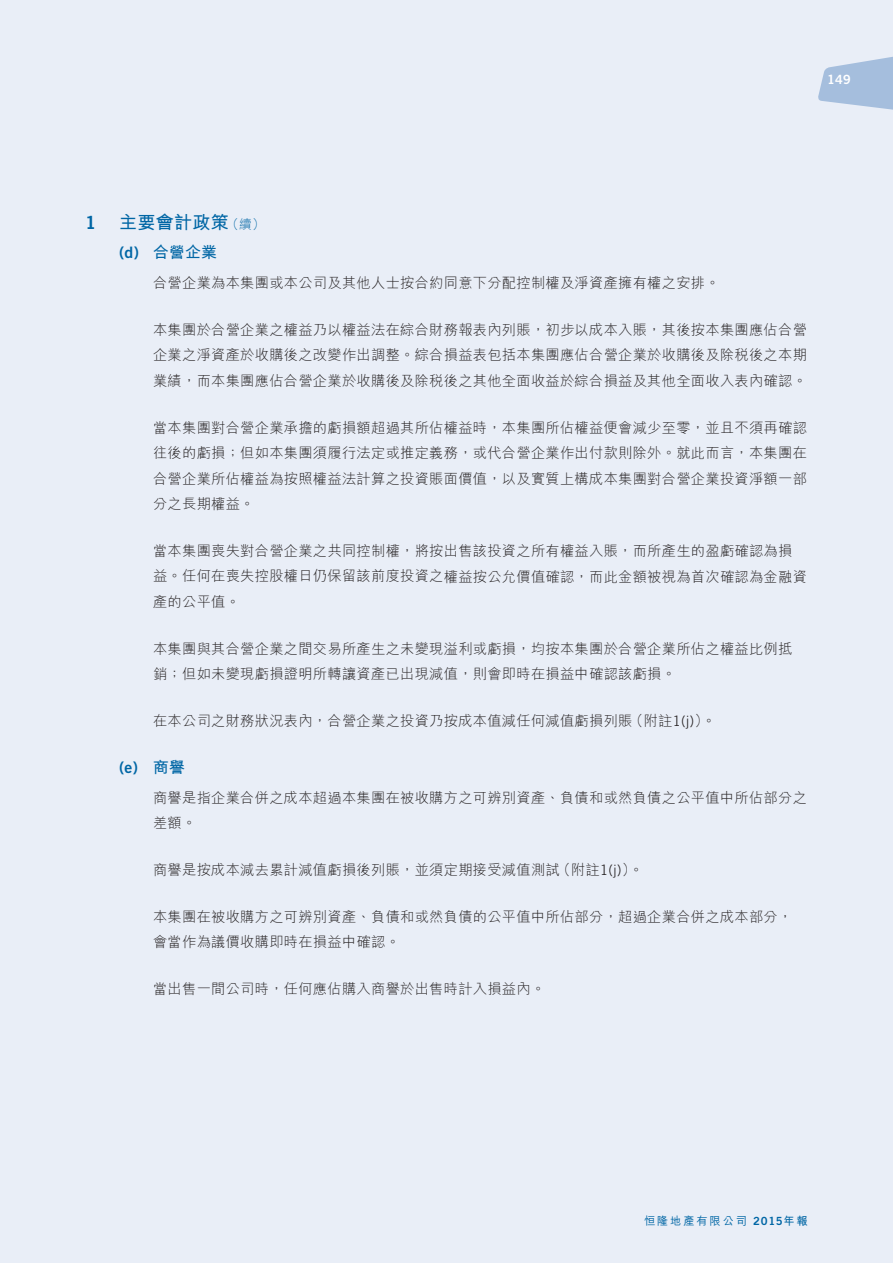
<style>
.page{position:relative;width:893px;height:1263px;background:#e9eef7}
.page>*{position:absolute;margin:0;border:0;box-sizing:border-box;transform-origin:0 0}
.t1{font:700 18px "M Hei HK";letter-spacing:.02em;color:#0066a5}
.t2{font:18px "Trade Gothic LT Std Bd 2";color:#0066a5}
.t3{font:700 15.75px "M Hei HK";color:#0066a5}
.t4{font:15.75px "Trade Gothic LT Std Bd 2";color:#0066a5}
.t5{font:300 14.25px/25.5px "M Hei HK";letter-spacing:.02em;color:#231f20}
.t6{font:12.75px "Trade Gothic LT Std Bd 2";color:#fff}
.t7{font:500 11.25px "M Hei HK";letter-spacing:.165em;color:#0066a5}
.s1{font-weight:300;font-size:12.75px}
.s2{font-family:"Trade Gothic LT Std Bd 2";font-weight:400}
.s3{font-family:"Trade Gothic LT Std"}
.s4{font-family:"M Hei HK";font-weight:700}
.s5{font-weight:700}
</style>
<div class="page">
<svg style="left:818px;top:56px;width:75px;height:54px"></svg>
<p class="t6" style="left:827px;top:72px;width:25px">149</p>
<p class="t2" style="left:85px;top:211px;width:12px">1</p>
<p class="t1" style="left:119px;top:209px;width:147px">主要會計政策<span class="s1">（續）</span></p>
<p class="t3" style="left:119px;top:241px;width:99px"><span class="s2">(d)</span> 合營企業</p>
<p class="t5" style="left:153px;top:270px;width:568px">合營企業為本集團或本公司及其他人士按合約同意下分配控制權及淨資產擁有權之安排。</p>
<p class="t5" style="left:153px;top:317px;width:655px;text-align:justify">本集團於合營企業之權益乃以權益法在綜合財務報表內列賬，初步以成本入賬，其後按本集團應佔合營企業之淨資產於收購後之改變作出調整。綜合損益表包括本集團應佔合營企業於收購後及除稅後之本期業績，而本集團應佔合營企業於收購後及除稅後之其他全面收益於綜合損益及其他全面收入表內確認。</p>
<p class="t5" style="left:153px;top:414px;width:655px;text-align:justify">當本集團對合營企業承擔的虧損額超過其所佔權益時，本集團所佔權益便會減少至零，並且不須再確認往後的虧損；但如本集團須履行法定或推定義務，或代合營企業作出付款則除外。就此而言，本集團在合營企業所佔權益為按照權益法計算之投資賬面價值，以及實質上構成本集團對合營企業投資淨額一部分之長期權益。</p>
<p class="t5" style="left:153px;top:538px;width:655px">當本集團喪失對合營企業之共同控制權，將按出售該投資之所有權益入賬，而所產生的盈虧確認為損益。任何在喪失控股權日仍保留該前度投資之權益按公允價值確認，而此金額被視為首次確認為金融資產的公平值。</p>
<p class="t5" style="left:153px;top:636px;width:641px">本集團與其合營企業之間交易所產生之未變現溢利或虧損，均按本集團於合營企業所佔之權益比例抵銷；但如未變現虧損證明所轉讓資產已出現減值，則會即時在損益中確認該虧損。</p>
<p class="t5" style="left:153px;top:708px;width:565px">在本公司之財務狀況表內，合營企業之投資乃按成本值減任何減值虧損列賬（附註<span class="s3">1(j)</span>）。</p>
<p class="t4" style="left:119px;top:757px;width:67px">(e) <span class="s4">商譽</span></p>
<p class="t5" style="left:153px;top:784px;width:655px">商譽是指企業合併之成本超過本集團在被收購方之可辨別資產、負債和或然負債之公平值中所佔部分之差額。</p>
<p class="t5" style="left:153px;top:857px;width:492px">商譽是按成本減去累計減值虧損後列賬，並須定期接受減值測試（附註<span class="s3">1(j)</span>）。</p>
<p class="t5" style="left:153px;top:903px;width:641px">本集團在被收購方之可辨別資產、負債和或然負債的公平值中所佔部分，超過企業合併之成本部分，會當作為議價收購即時在損益中確認。</p>
<p class="t5" style="left:153px;top:976px;width:394px">當出售一間公司時，任何應佔購入商譽於出售時計入損益內。</p>
<p class="t7" style="left:644px;top:1212px;width:165px">恒隆地產有限公司 <span class="s2">2015</span><span class="s5">年報</span></p>
</div>
